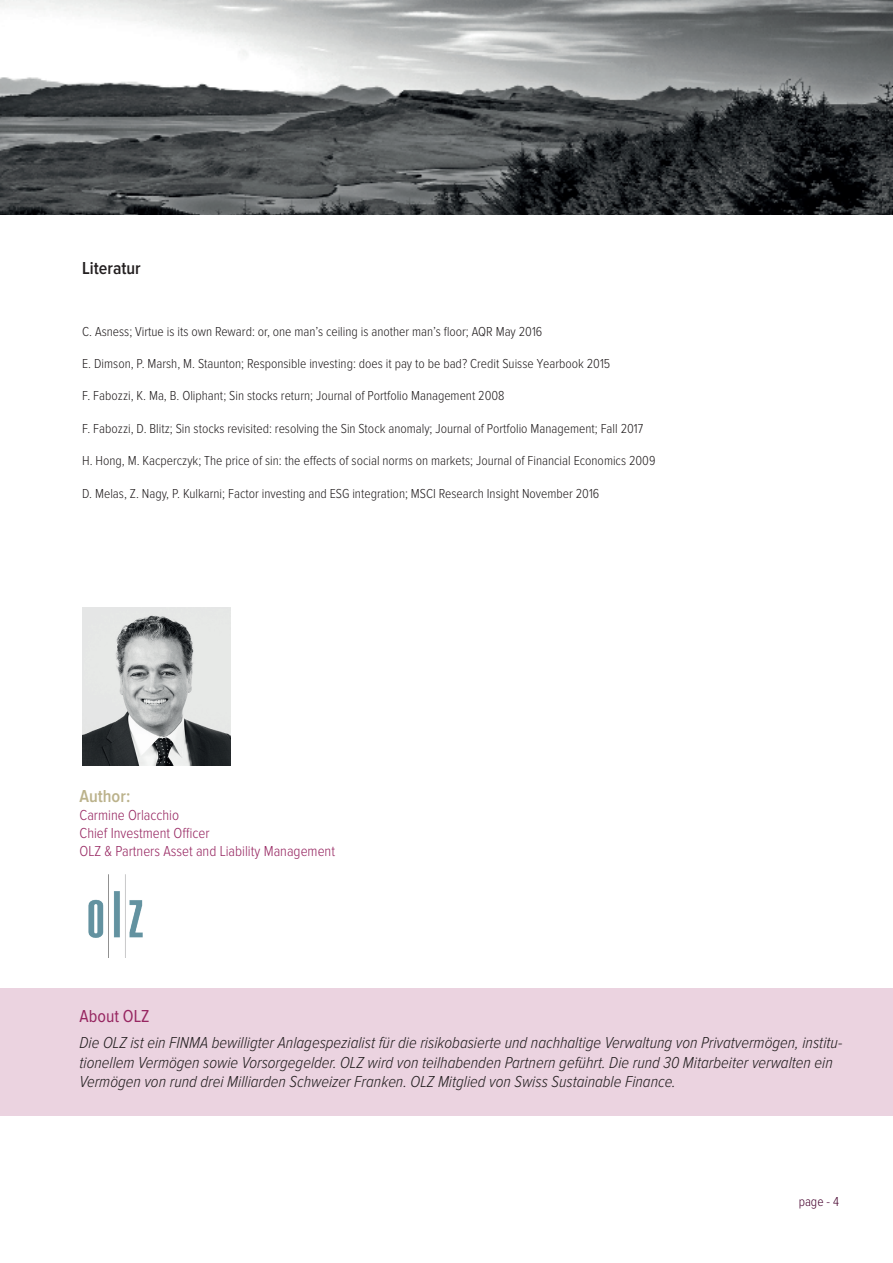
<style>
.page{position:relative;width:893px;height:1263px;background:#fff}
.page>*{position:absolute;margin:0;border:0;box-sizing:border-box;transform-origin:0 0}
.t1{font:600 18px "Proxima Nova Cond";color:#231f20}
.t2{font:18px "Proxima Nova Cond";color:#972661}
.t3{font:600 18px "Proxima Nova Cond";color:#bbb28b}
.t4{font:italic 300 16.5px/19.8px "Proxima Nova Cond";color:#231f20}
.t5{font:300 15px/18px "Proxima Nova Cond";color:#972661}
.t6{font:300 13.5px "Proxima Nova Cond";color:#231f20}
.t7{font:300 13.5px "Proxima Nova Cond";color:#47042f}
</style>
<div class="page">
<img style="left:0;top:0;width:893px;height:215px">
<img style="left:82px;top:607px;width:149px;height:158px">
<div style="left:0;top:988px;width:893px;height:127px;background:#ebd3e0"></div>
<img style="left:88px;top:874px;width:55px;height:84px">
<h1 class="t1" style="left:82px;top:259px;width:60px">Literatur</h1>
<p class="t6" style="left:82px;top:325px;width:462px">C. Asness; Virtue is its own Reward: or, one man’s ceiling is another man’s floor; AQR May 2016</p>
<p class="t6" style="left:82px;top:357px;width:530px">E. Dimson, P. Marsh, M. Staunton; Responsible investing: does it pay to be bad? Credit Suisse Yearbook 2015</p>
<p class="t6" style="left:82px;top:390px;width:424px">F. Fabozzi, K. Ma, B. Oliphant; Sin stocks return; Journal of Portfolio Management 2008</p>
<p class="t6" style="left:82px;top:422px;width:562px">F. Fabozzi, D. Blitz; Sin stocks revisited: resolving the Sin Stock anomaly; Journal of Portfolio Management; Fall 2017</p>
<p class="t6" style="left:82px;top:455px;width:575px">H. Hong, M. Kacperczyk; The price of sin: the effects of social norms on markets; Journal of Financial Economics 2009</p>
<p class="t6" style="left:82px;top:487px;width:519px">D. Melas, Z. Nagy, P. Kulkarni; Factor investing and ESG integration; MSCI Research Insight November 2016</p>
<h1 class="t3" style="left:80px;top:788px;width:52px">Author:</h1>
<p class="t5" style="left:80px;top:807px;width:257px">Carmine Orlacchio<br>Chief Investment Officer<br>OLZ &amp; Partners Asset and Liability Management</p>
<h1 class="t2" style="left:80px;top:1008px;width:72px">About OLZ</h1>
<p class="t4" style="left:80px;top:1033px;width:764px">Die OLZ ist ein FINMA bewilligter Anlagespezialist für die risikobasierte und nachhaltige Verwaltung von Privatvermögen, institu&shy;tionellem Vermögen sowie Vorsorgegelder. OLZ wird von teilhabenden Partnern geführt. Die rund 30 Mitarbeiter verwalten ein<br>Vermögen von rund drei Milliarden Schweizer Franken. OLZ Mitglied von Swiss Sustainable Finance.</p>
<p class="t7" style="left:799px;top:1195px;width:42px">page - 4</p>
</div>
